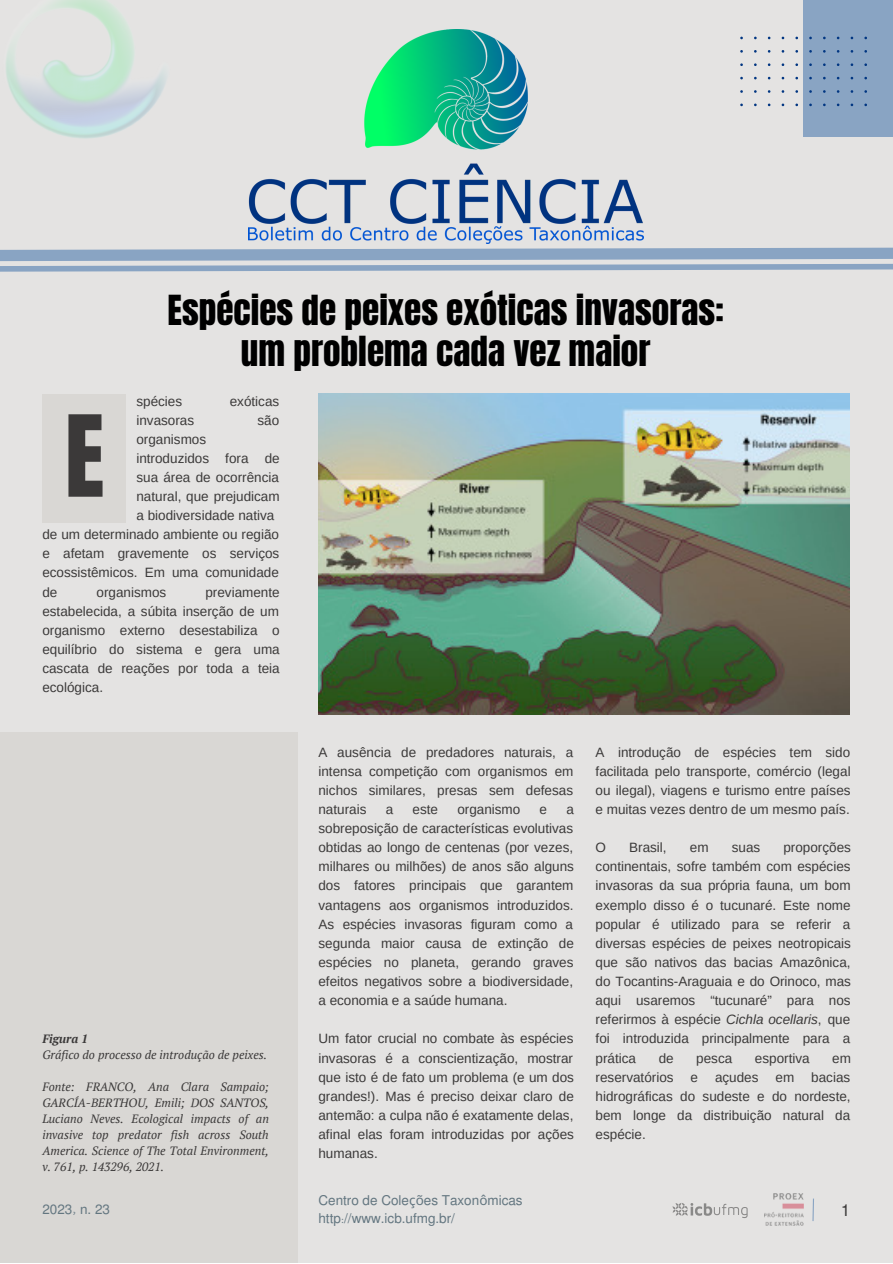
<style>
.page{position:relative;width:893px;height:1264px;background:#fff}
.page>*{position:absolute;margin:0;border:0;box-sizing:border-box;transform-origin:0 0}
.t1{font:95.85px "Anton";color:#3b3939}
.t2{font:35.25px/41.5px "Anton";color:#000;text-align:center}
.t3{font:16.5px "Mukti";color:#3b3939}
.t4{font:13.5px/19px "Arimo";color:#3b3939;text-align:justify}
.t5{font:13.5px/18px "Mukti";color:#637680}
.t6{font:italic 12px/16px "PT Serif";color:#3b3939;text-align:justify}
.t7{font:italic 700 12px "PT Serif";color:#3b3939}
.s1{font-style:italic}
.s2{font-family:"Noto Sans"}
</style>
<div class="page">
<div style="left:0;top:0;width:892px;height:1262px;background:#e4e3e2"></div>
<div style="left:0;top:732px;width:297px;height:530px;background:#d9d7d4"></div>
<div style="left:42px;top:393px;width:84px;height:129px;background:#d9d7d4"></div>
<svg style="left:812px;top:1198px;width:2px;height:23px"></svg>
<img style="left:249px;top:29px;width:394px;height:213px">
<div style="left:803px;top:0;width:89px;height:136px;background:#89a4c3"></div>
<svg style="left:740px;top:37px;width:127px;height:69px"></svg>
<img style="left:6px;top:0;width:160px;height:139px">
<svg style="left:0;top:242px;width:892px;height:30px"></svg>
<img style="left:672px;top:1203px;width:76px;height:15px">
<img style="left:764px;top:1193px;width:39px;height:32px">
<img style="left:318px;top:393px;width:531px;height:321px">
<h1 class="t1" style="left:65px;top:387px;width:41px">E</h1>
<h2 class="t2" style="left:167px;top:289px;width:558px">Espécies de peixes exóticas invasoras: um problema cada vez maior</h2>
<p class="t4" style="left:136px;top:391px;width:47px">spécies</p>
<p class="t4" style="left:230px;top:391px;width:51px">exóticas</p>
<p class="t4" style="left:136px;top:410px;width:59px">invasoras</p>
<p class="t4" style="left:257px;top:410px;width:23px">são</p>
<p class="t4" style="left:136px;top:429px;width:145px;text-align:left">organismos introduzidos fora de sua área de ocorrência natural, que prejudicam a biodiversidade nativa</p>
<p class="t4" style="left:42px;top:525px;width:238px">de um determinado ambiente ou região e afetam gravemente os serviços ecossistêmicos. Em uma comunidade de</p>
<p class="t4" style="left:42px;top:582px;width:239px;text-indent:163px">previamente estabelecida, a súbita inserção de um organismo externo desestabiliza o equilíbrio do sistema e gera uma cascata de reações por toda a teia ecológica.</p>
<p class="t4" style="left:96px;top:582px;width:71px">organismos</p>
<p class="t4" style="left:595px;top:742px;width:256px">A introdução de espécies tem sido facilitada pelo transporte, comércio (legal ou ilegal), viagens e turismo entre países e muitas vezes dentro de um mesmo país.</p>
<p class="t4" style="left:595px;top:838px;width:12px">O</p>
<p class="t4" style="left:629px;top:838px;width:39px">Brasil,</p>
<p class="t4" style="left:689px;top:838px;width:20px">em</p>
<p class="t4" style="left:731px;top:838px;width:30px">suas</p>
<p class="t4" style="left:318px;top:742px;width:256px">A ausência de predadores naturais, a intensa competição com organismos em nichos similares, presas sem defesas naturais</p>
<p class="t4" style="left:386px;top:799px;width:9px">a</p>
<p class="t4" style="left:412px;top:799px;width:27px">este</p>
<p class="t4" style="left:457px;top:799px;width:64px">organismo</p>
<p class="t4" style="left:539px;top:799px;width:9px">e</p>
<p class="t4" style="left:318px;top:799px;width:257px;text-indent:248px">a sobreposição de características evolutivas obtidas ao longo de centenas (por vezes, milhares ou milhões) de anos são alguns dos fatores principais que garantem vantagens aos organismos introduzidos.<br>As espécies invasoras figuram como a segunda maior causa de extinção de espécies no planeta, gerando graves efeitos negativos sobre a biodiversidade, a economia e a saúde humana.</p>
<p class="t4" style="left:318px;top:1029px;width:257px">Um fator crucial no combate às espécies invasoras é a conscientização, mostrar que isto é de fato um problema (e um dos grandes!). Mas é preciso deixar claro de antemão: a culpa não é exatamente delas, afinal elas foram introduzidas por ações humanas.</p>
<p class="t4" style="left:595px;top:838px;width:257px;text-indent:188px">proporções continentais, sofre também com espécies invasoras da sua própria fauna, um bom exemplo disso é o tucunaré. Este nome popular é utilizado para se referir a diversas espécies de peixes neotropicais que são nativos das bacias Amazônica, do Tocantins-Araguaia e do Orinoco, mas aqui usaremos “tucunaré” para nos referirmos à espécie <span class="s1">Cichla ocellaris</span>, que foi introduzida principalmente para a prática</p>
<p class="t7" style="left:42px;top:1030px;width:47px">Figura 1</p>
<p class="t6" style="left:42px;top:1046px;width:226px">Gráfico do processo de introdução de peixes.</p>
<p class="t6" style="left:42px;top:1078px;width:228px">Fonte: FRANCO, Ana Clara Sampaio; GARCÍA-BERTHOU, Emili; DOS SANTOS, Luciano Neves. Ecological impacts of an invasive top predator fish across South America. Science of The Total Environment, v. 761, p. 143296, 2021.</p>
<p class="t5" style="left:42px;top:1199px;width:69px">2023, n. 23</p>
<p class="t3" style="left:841px;top:1198px;width:9px">1</p>
<p class="t4" style="left:658px;top:1048px;width:16px">de</p>
<p class="t4" style="left:696px;top:1048px;width:37px">pesca</p>
<p class="t4" style="left:754px;top:1048px;width:56px">esportiva</p>
<p class="t4" style="left:832px;top:1048px;width:20px">em</p>
<p class="t4" style="left:595px;top:1067px;width:79px">reservatórios</p>
<p class="t4" style="left:690px;top:1067px;width:9px">e</p>
<p class="t4" style="left:715px;top:1067px;width:45px">açudes</p>
<p class="t4" style="left:775px;top:1067px;width:20px">em</p>
<p class="t4" style="left:595px;top:1067px;width:256px;text-indent:216px">bacias hidrográficas do sudeste e do nordeste, bem longe da distribuição natural da espécie.</p>
<p class="t5" style="left:318px;top:1190px;width:206px">Centro de Cole<span class="s2">çõ</span>es Taxon<span class="s2">ô</span>micas http://www.icb.ufmg.br/</p>
</div>
